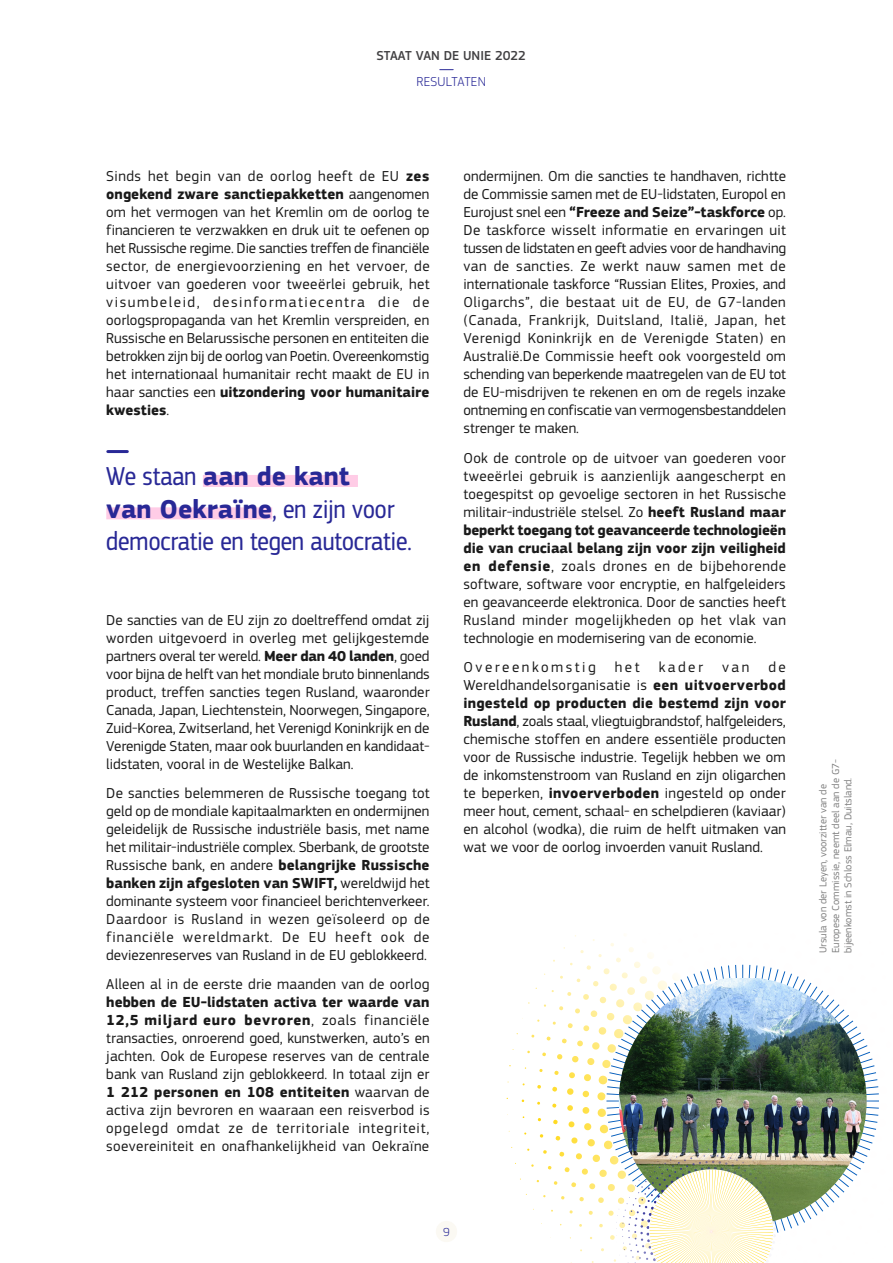
<style>
.page{position:relative;width:893px;height:1263px;background:#fff}
.page>*{position:absolute;margin:0;border:0;box-sizing:border-box;transform-origin:0 0}
.t1{font:27px/32.4px "EC Square Sans Cond Pro";color:#282896}
.Body_text{font:15px/18px "EC Square Sans Pro";color:#1a1a1a;text-align:justify}
.Body_text-2{font:15px "EC Square Sans Pro";letter-spacing:.165em;color:#1a1a1a}
.t2{font:500 13.5px "EC Square Sans Pro";color:#414042}
.t3{font:300 13.5px "EC Square Sans Pro";letter-spacing:.02em;color:#282896}
.t4{font:300 12.15px "EC Square Sans Pro";color:#282896}
.t5{font:10.5px/12.6px "EC Square Sans Pro";color:#808080}
.s1{font-weight:700}
.s2{font-family:"EC Square Sans Pro";font-weight:700}
</style>
<div class="page">
<svg style="left:440px;top:69px;width:13px;height:1px"></svg>
<div style="left:203px;top:475px;width:155px;height:12px;background:#ffcce6"></div>
<div style="left:106px;top:507px;width:166px;height:12px;background:#ffcce6"></div>
<hr style="left:108px;top:450px;width:19px;height:3px;background:#282896">
<svg style="left:506px;top:935px;width:244px;height:328px"></svg>
<img style="left:606px;top:965px;width:273px;height:298px">
<div style="left:436px;top:1221px;width:21px;height:21px;background:#fbf9f3;border-radius:50%"></div>
<p class="t2" style="left:377px;top:48px;width:151px">STAAT VAN DE UNIE 2022</p>
<p class="t3" style="left:417px;top:74px;width:71px">RESULTATEN</p>
<p class="Body_text" style="left:106px;top:167px;width:325px">Sinds het begin van de oorlog heeft de EU <span class="s1">zes ongekend zware sanctiepakketten</span> aangenomen om het vermogen van het Kremlin om de oorlog te financieren te verzwakken en druk uit te oefenen op het Russische regime. Die sancties treffen de financiële sector, de energievoorziening en het vervoer, de uitvoer van goederen voor tweeërlei gebruik, het visumbeleid, desinformatiecentra die de oorlogspropaganda van het Kremlin verspreiden, en Russische en Belarussische personen en entiteiten die betrokken zijn bij de oorlog van Poetin. Overeenkomstig het internationaal humanitair recht maakt de EU in haar sancties een <span class="s1">uitzondering voor humanitaire kwesties</span>.</p>
<p class="t1" style="left:106px;top:461px;width:307px">We staan <span class="s2">aan de kant<br>van Oekraïne</span>, en zijn voor democratie en tegen autocratie.</p>
<p class="Body_text" style="left:106px;top:611px;width:325px">De sancties van de EU zijn zo doeltreffend omdat zij worden uitgevoerd in overleg met gelijkgestemde partners overal ter wereld. <span class="s1">Meer dan 40 landen</span>, goed voor bijna de helft van het mondiale bruto binnenlands product, treffen sancties tegen Rusland, waaronder Canada, Japan, Liechtenstein, Noorwegen, Singapore, Zuid-Korea, Zwitserland, het Verenigd Koninkrijk en de Verenigde Staten, maar ook buurlanden en kandidaat&shy;lidstaten, vooral in de Westelijke Balkan.</p>
<p class="Body_text" style="left:106px;top:784px;width:325px">De sancties belemmeren de Russische toegang tot geld op de mondiale kapitaalmarkten en ondermijnen geleidelijk de Russische industriële basis, met name het militair-industriële complex. Sberbank, de grootste Russische bank, en andere <span class="s1">belangrijke Russische banken zijn afgesloten van SWIFT,</span> wereldwijd het dominante systeem voor financieel berichtenverkeer.<br>Daardoor is Rusland in wezen geïsoleerd op de financiële wereldmarkt. De EU heeft ook de deviezenreserves van Rusland in de EU geblokkeerd.</p>
<p class="Body_text" style="left:106px;top:975px;width:325px">Alleen al in de eerste drie maanden van de oorlog <span class="s1">hebben de EU-lidstaten activa ter waarde van 12,5 miljard euro bevroren</span>, zoals financiële transacties, onroerend goed, kunstwerken, auto’s en jachten. Ook de Europese reserves van de centrale bank van Rusland zijn geblokkeerd. In totaal zijn er <span class="s1">1 212 personen en 108 entiteiten</span> waarvan de activa zijn bevroren en waaraan een reisverbod is opgelegd omdat ze de territoriale integriteit, soevereiniteit en onafhankelijkheid van Oekraïne</p>
<p class="Body_text" style="left:463px;top:167px;width:324px">ondermijnen. Om die sancties te handhaven, richtte de Commissie samen met de EU-lidstaten, Europol en Eurojust snel een <span class="s1">“Freeze and Seize”-taskforce</span> op.<br>De taskforce wisselt informatie en ervaringen uit tussen de lidstaten en geeft advies voor de handhaving van de sancties. Ze werkt nauw samen met de internationale taskforce “Russian Elites, Proxies, and Oligarchs”, die bestaat uit de EU, de G7-landen (Canada, Frankrijk, Duitsland, Italië, Japan, het Verenigd Koninkrijk en de Verenigde Staten) en Australië.De Commissie heeft ook voorgesteld om schending van beperkende maatregelen van de EU tot de EU-misdrijven te rekenen en om de regels inzake ontneming en confiscatie van vermogensbestanddelen strenger te maken.</p>
<p class="Body_text" style="left:463px;top:449px;width:324px">Ook de controle op de uitvoer van goederen voor tweeërlei gebruik is aanzienlijk aangescherpt en toegespitst op gevoelige sectoren in het Russische militair-industriële stelsel. Zo <span class="s1">heeft Rusland maar beperkt toegang tot geavanceerde technologieën die van cruciaal belang zijn voor zijn veiligheid en defensie</span>, zoals drones en de bijbehorende software, software voor encryptie, en halfgeleiders en geavanceerde elektronica. Door de sancties heeft Rusland minder mogelijkheden op het vlak van technologie en modernisering van de economie.</p>
<p class="Body_text-2" style="left:463px;top:658px;width:134px">Overeenkomstig</p>
<p class="Body_text" style="left:615px;top:658px;width:26px">het</p>
<p class="Body_text" style="left:659px;top:658px;width:46px">kader</p>
<p class="Body_text" style="left:722px;top:658px;width:29px">van</p>
<p class="Body_text" style="left:463px;top:658px;width:324px;text-indent:305px">de Wereldhandelsorganisatie is <span class="s1">een uitvoerverbod ingesteld op producten die bestemd zijn voor Rusland</span>, zoals staal, vliegtuigbrandstof, halfgeleiders, chemische stoffen en andere essentiële producten voor de Russische industrie. Tegelijk hebben we om de inkomstenstroom van Rusland en zijn oligarchen te beperken, <span class="s1">invoerverboden</span> ingesteld op onder meer hout, cement, schaal- en schelpdieren (kaviaar) en alcohol (wodka), die ruim de helft uitmaken van wat we voor de oorlog invoerden vanuit Rusland.</p>
<p class="t4" style="left:443px;top:1225px;width:8px">9</p>
<p class="t5" style="left:817px;top:953px;width:195px;rotate:-90deg">Ursula von der Leyen, voorzitter van de<br>Europese Commissie, neemt deel aan de G7- bijeenkomst in Schloss Elmau, Duitsland.</p>
</div>
